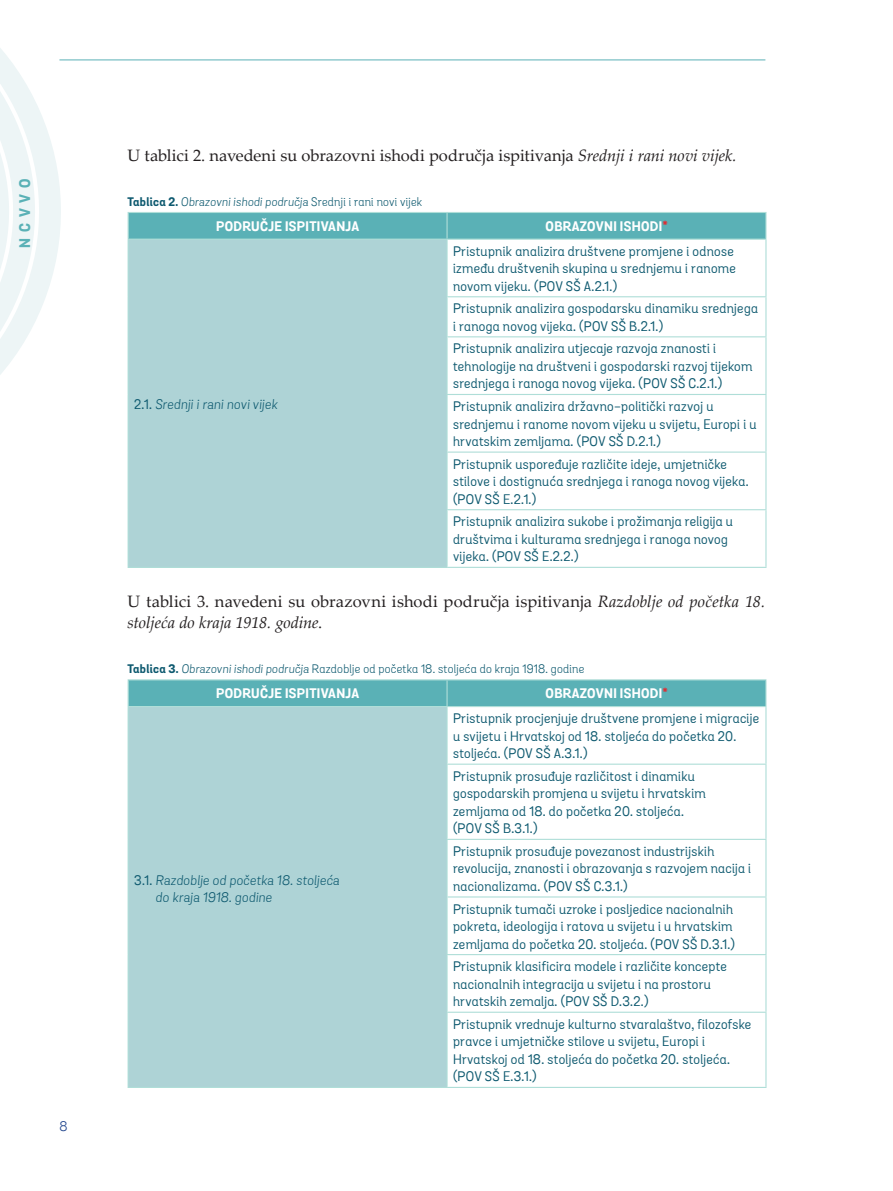
<style>
.page{position:relative;width:893px;height:1191px;background:#fff}
.page>*{position:absolute;margin:0;border:0;box-sizing:border-box;transform-origin:0 0}
.t1{font:16.5px/21.5px "Palatino Linotype";color:#231f20}
.t2{font:15px "Grota Sans Alt Bold 40648";letter-spacing:.395em;color:#5ab1b6}
.t3{font:13.5px/17.5px "Grota Sans Alt Regular 96724";letter-spacing:.025em;color:#0d596f}
.t4{font:13.5px/17.5px "Grota Sans Alt Book Italic 08153";letter-spacing:.025em;color:#0d596f}
.t5{font:13.5px "Grota Sans Alt Bold 40648";letter-spacing:.025em;color:#fff}
.t6{font:13.5px "Grota Sans Alt Book 67682";color:#1f448c}
.t7{font:12px "Grota Sans Alt Book 67682";letter-spacing:.025em;color:#0d596f}
.t8{font:12px "Grota Sans Alt Book Italic 08153";letter-spacing:.025em;color:#0d596f}
.s1{font-style:italic}
.s2{font-family:"Grota Sans Alt";font-weight:700}
.s3{font-family:"Grota Sans Alt Book 67682"}
.s4{font-family:"Grota Sans Alt Book Italic 08153"}
.s5{font-family:"Grota Sans Alt Regular 96724"}
</style>
<div class="page">
<hr style="left:59px;top:60px;width:706px;height:1px;background:#5ab1b6">
<svg style="left:0;top:48px;width:62px;height:327px"></svg>
<div style="left:128px;top:239px;width:319px;height:328px;background:#aed3d6"></div>
<hr style="left:447px;top:239px;width:319px;height:1px;background:#afded8">
<hr style="left:765px;top:240px;width:1px;height:56px;background:#afded8">
<hr style="left:446px;top:296px;width:320px;height:1px;background:#afded8">
<hr style="left:765px;top:297px;width:1px;height:39px;background:#afded8">
<hr style="left:446px;top:336px;width:320px;height:1px;background:#afded8">
<hr style="left:765px;top:337px;width:1px;height:57px;background:#afded8">
<hr style="left:446px;top:394px;width:320px;height:1px;background:#afded8">
<hr style="left:765px;top:395px;width:1px;height:56px;background:#afded8">
<hr style="left:446px;top:451px;width:320px;height:2px;background:#afded8">
<hr style="left:765px;top:453px;width:1px;height:56px;background:#afded8">
<hr style="left:446px;top:509px;width:320px;height:1px;background:#afded8">
<hr style="left:765px;top:510px;width:1px;height:57px;background:#afded8">
<hr style="left:447px;top:567px;width:319px;height:1px;background:#afded8">
<svg style="left:128px;top:212px;width:638px;height:27px;background:#5eb3b7"></svg>
<hr style="left:446px;top:213px;width:2px;height:26px;background:#afded8">
<hr style="left:128px;top:567px;width:319px;height:1px;background:#afded8">
<hr style="left:128px;top:239px;width:319px;height:1px;background:#afded8">
<hr style="left:128px;top:240px;width:1px;height:57px;background:#afded8">
<hr style="left:446px;top:240px;width:2px;height:56px;background:#afded8">
<hr style="left:128px;top:297px;width:1px;height:40px;background:#afded8">
<hr style="left:446px;top:297px;width:2px;height:39px;background:#afded8">
<hr style="left:128px;top:337px;width:1px;height:57px;background:#afded8">
<hr style="left:446px;top:337px;width:2px;height:57px;background:#afded8">
<hr style="left:128px;top:394px;width:1px;height:58px;background:#afded8">
<hr style="left:446px;top:395px;width:2px;height:56px;background:#afded8">
<hr style="left:128px;top:452px;width:1px;height:58px;background:#afded8">
<hr style="left:446px;top:453px;width:2px;height:56px;background:#afded8">
<hr style="left:128px;top:510px;width:1px;height:57px;background:#afded8">
<hr style="left:446px;top:510px;width:2px;height:57px;background:#afded8">
<div style="left:128px;top:706px;width:319px;height:381px;background:#aed3d6"></div>
<hr style="left:447px;top:706px;width:319px;height:1px;background:#afded8">
<hr style="left:447px;top:679px;width:319px;height:1px;background:#afded8">
<hr style="left:765px;top:707px;width:1px;height:56px;background:#afded8">
<hr style="left:446px;top:763px;width:320px;height:1px;background:#afded8">
<hr style="left:765px;top:764px;width:1px;height:74px;background:#afded8">
<hr style="left:446px;top:838px;width:320px;height:2px;background:#afded8">
<hr style="left:765px;top:840px;width:1px;height:56px;background:#afded8">
<hr style="left:446px;top:896px;width:320px;height:1px;background:#afded8">
<hr style="left:765px;top:897px;width:1px;height:57px;background:#afded8">
<hr style="left:446px;top:954px;width:320px;height:1px;background:#afded8">
<hr style="left:765px;top:955px;width:1px;height:56px;background:#afded8">
<hr style="left:446px;top:1011px;width:320px;height:1px;background:#afded8">
<hr style="left:765px;top:1012px;width:1px;height:74px;background:#afded8">
<hr style="left:447px;top:1086px;width:319px;height:2px;background:#afded8">
<hr style="left:128px;top:679px;width:319px;height:1px;background:#afded8">
<div style="left:128px;top:680px;width:638px;height:26px;background:#5ab1b6"></div>
<hr style="left:446px;top:680px;width:2px;height:26px;background:#afded8">
<hr style="left:128px;top:1086px;width:319px;height:2px;background:#afded8">
<hr style="left:128px;top:706px;width:319px;height:1px;background:#afded8">
<hr style="left:128px;top:707px;width:1px;height:57px;background:#afded8">
<hr style="left:446px;top:707px;width:2px;height:56px;background:#afded8">
<hr style="left:128px;top:764px;width:1px;height:75px;background:#afded8">
<hr style="left:446px;top:764px;width:2px;height:74px;background:#afded8">
<hr style="left:128px;top:839px;width:1px;height:58px;background:#afded8">
<hr style="left:446px;top:840px;width:2px;height:56px;background:#afded8">
<hr style="left:128px;top:897px;width:1px;height:57px;background:#afded8">
<hr style="left:446px;top:897px;width:2px;height:57px;background:#afded8">
<hr style="left:128px;top:954px;width:1px;height:58px;background:#afded8">
<hr style="left:446px;top:955px;width:2px;height:56px;background:#afded8">
<hr style="left:128px;top:1012px;width:1px;height:74px;background:#afded8">
<hr style="left:446px;top:1012px;width:2px;height:74px;background:#afded8">
<p class="t2" style="left:16px;top:248px;width:71px;rotate:-90deg">NCVVO</p>
<p class="t6" style="left:59px;top:1118px;width:10px">8</p>
<p class="t1" style="left:128px;top:144px;width:611px">U tablici 2. navedeni su obrazovni ishodi područja ispitivanja <span class="s1">Srednji i rani novi vijek.</span></p>
<p class="t8" style="left:128px;top:194px;width:296px"><span class="s2">Tablica 2.</span> Obrazovni ishodi područja <span class="s3">Srednji i rani novi vijek</span></p>
<p class="t5" style="left:216px;top:218px;width:145px">PODRUČJE ISPITIVANJA</p>
<p class="t5" style="left:546px;top:218px;width:123px">OBRAZOVNI ISHODI<sup>*</sup></p>
<p class="t3" style="left:453px;top:242px;width:284px">Pristupnik analizira društvene promjene i odnose između društvenih skupina u srednjemu i ranome novom vijeku. (POV SŠ A.2.1.)</p>
<p class="t3" style="left:453px;top:300px;width:306px">Pristupnik analizira gospodarsku dinamiku srednjega i ranoga novog vijeka. (POV SŠ B.2.1.)</p>
<p class="t3" style="left:453px;top:340px;width:301px">Pristupnik analizira utjecaje razvoja znanosti i tehnologije na društveni i gospodarski razvoj tijekom srednjega i ranoga novog vijeka. (POV SŠ C.2.1.)</p>
<p class="t3" style="left:453px;top:398px;width:305px">Pristupnik analizira državno-politički razvoj u srednjemu i ranome novom vijeku u svijetu, Europi i u hrvatskim zemljama. (POV SŠ D.2.1.)</p>
<p class="t3" style="left:453px;top:455px;width:297px">Pristupnik uspoređuje različite ideje, umjetničke stilove i dostignuća srednjega i ranoga novog vijeka. (POV SŠ E.2.1.)</p>
<p class="t3" style="left:453px;top:513px;width:281px">Pristupnik analizira sukobe i prožimanja religija u društvima i kulturama srednjega i ranoga novog vijeka. (POV SŠ E.2.2.)</p>
<p class="t1" style="left:128px;top:590px;width:639px">U tablici 3. navedeni su obrazovni ishodi područja ispitivanja <span class="s1">Razdoblje od početka 18. stoljeća do kraja 1918. godine</span>.</p>
<p class="t7" style="left:128px;top:662px;width:458px"><span class="s2">Tablica 3.</span> <span class="s4">Obrazovni ishodi područja</span> Razdoblje od početka 18. stoljeća do kraja 1918. godine</p>
<p class="t5" style="left:216px;top:685px;width:145px">PODRUČJE ISPITIVANJA</p>
<p class="t5" style="left:546px;top:685px;width:123px">OBRAZOVNI ISHODI<sup>*</sup></p>
<p class="t4" style="left:134px;top:395px;width:145px"><span class="s5">2.1.</span> Srednji i rani novi vijek</p>
<p class="t4" style="left:156px;top:871px;width:185px;text-indent:-21px"><span class="s5">3.1.</span> Razdoblje od početka 18. stoljeća do kraja 1918. godine</p>
<p class="t3" style="left:453px;top:710px;width:308px">Pristupnik procjenjuje društvene promjene i migracije u svijetu i Hrvatskoj od 18. stoljeća do početka 20. stoljeća. (POV SŠ A.3.1.)</p>
<p class="t3" style="left:453px;top:767px;width:254px">Pristupnik prosuđuje različitost i dinamiku gospodarskih promjena u svijetu i hrvatskim zemljama od 18. do početka 20. stoljeća. (POV SŠ B.3.1.)</p>
<p class="t3" style="left:453px;top:842px;width:299px">Pristupnik prosuđuje povezanost industrijskih revolucija, znanosti i obrazovanja s razvojem nacija i nacionalizama. (POV SŠ C.3.1.)</p>
<p class="t3" style="left:453px;top:900px;width:284px">Pristupnik tumači uzroke i posljedice nacionalnih pokreta, ideologija i ratova u svijetu i u hrvatskim zemljama do početka 20. stoljeća. (POV SŠ D.3.1.)</p>
<p class="t3" style="left:453px;top:958px;width:275px">Pristupnik klasificira modele i različite koncepte nacionalnih integracija u svijetu i na prostoru hrvatskih zemalja. (POV SŠ D.3.2.)</p>
<p class="t3" style="left:453px;top:1015px;width:300px">Pristupnik vrednuje kulturno stvaralaštvo, filozofske pravce i umjetničke stilove u svijetu, Europi i Hrvatskoj od 18. stoljeća do početka 20. stoljeća. (POV SŠ E.3.1.)</p>
</div>
